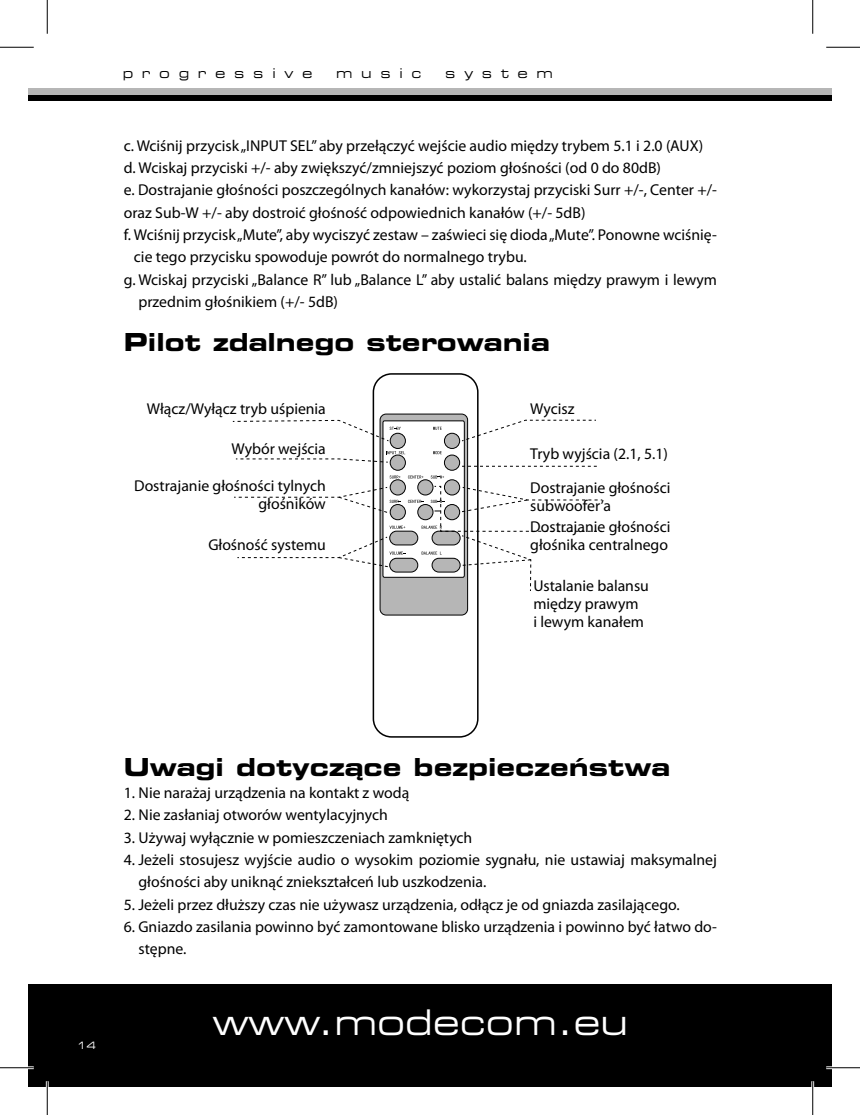
<style>
.page{position:relative;width:860px;height:1115px;background:#fff}
.page>*{position:absolute;margin:0;border:0;box-sizing:border-box;transform-origin:0 0}
.t1{font:35.32px "Square 721 Ex EU";color:#fff}
.t2{font:700 24.75px "Square 721 Ex EU";color:#000}
.t3{font:15.75px/18px "Myriad Pro";color:#000}
.t4{font:13.5px "Square 721 Ex EU";letter-spacing:.64em;color:#000}
.t5{font:10.12px "Square 721 Ex EU";color:#fff}
</style>
<div class="page">
<div style="left:28px;top:985px;width:785px;height:102px;background:#000"></div>
<svg style="left:28px;top:94px;width:785px;height:7px;background:#1a1a1a"></svg>
<div style="left:28px;top:88px;width:785px;height:6px;background:#b6b6b6"></div>
<div style="left:813px;top:985px;width:19px;height:102px;background:#000"></div>
<svg style="left:813px;top:94px;width:19px;height:7px"></svg>
<div style="left:813px;top:88px;width:19px;height:6px;background:#b6b6b6"></div>
<div style="left:373px;top:373px;width:105px;height:365px;border:2px solid #000;border-radius:18px"></div>
<div style="left:380px;top:414px;width:88px;height:201px;background:#b6b6b6;border-radius:6px"></div>
<div style="left:380px;top:414px;width:88px;height:201px;border:1px solid #000;border-radius:6px"></div>
<div style="left:383px;top:421px;width:81px;height:156px;background:#fff;border-radius:2px"></div>
<div style="left:383px;top:421px;width:81px;height:157px;border:1px solid #000;border-radius:2px"></div>
<div style="left:390px;top:455px;width:15px;height:15px;background:#b6b6b6;border-radius:50%"></div>
<div style="left:390px;top:455px;width:16px;height:16px;border:1px solid #000;border-radius:50%"></div>
<div style="left:444px;top:455px;width:16px;height:15px;background:#b6b6b6;border-radius:50%"></div>
<div style="left:444px;top:455px;width:16px;height:16px;border:1px solid #000;border-radius:50%"></div>
<div style="left:390px;top:433px;width:15px;height:15px;background:#b6b6b6;border-radius:50%"></div>
<div style="left:390px;top:433px;width:16px;height:16px;border:1px solid #000;border-radius:50%"></div>
<div style="left:444px;top:433px;width:16px;height:15px;background:#b6b6b6;border-radius:50%"></div>
<div style="left:444px;top:433px;width:16px;height:16px;border:1px solid #000;border-radius:50%"></div>
<div style="left:390px;top:480px;width:15px;height:15px;background:#b6b6b6;border-radius:50%"></div>
<div style="left:390px;top:480px;width:16px;height:15px;border:1px solid #000;border-radius:50%"></div>
<div style="left:418px;top:480px;width:15px;height:15px;background:#b6b6b6;border-radius:50%"></div>
<div style="left:417px;top:480px;width:16px;height:15px;border:1px solid #000;border-radius:50%"></div>
<div style="left:444px;top:480px;width:16px;height:15px;background:#b6b6b6;border-radius:50%"></div>
<div style="left:444px;top:480px;width:16px;height:15px;border:1px solid #000;border-radius:50%"></div>
<svg style="left:433px;top:427px;width:9px;height:3px"></svg>
<svg style="left:433px;top:451px;width:9px;height:3px"></svg>
<svg style="left:390px;top:475px;width:11px;height:4px"></svg>
<svg style="left:408px;top:475px;width:16px;height:4px"></svg>
<svg style="left:431px;top:475px;width:13px;height:4px"></svg>
<svg style="left:233px;top:420px;width:168px;height:21px"></svg>
<svg style="left:236px;top:451px;width:169px;height:12px"></svg>
<svg style="left:462px;top:420px;width:134px;height:21px"></svg>
<svg style="left:462px;top:466px;width:135px;height:1px"></svg>
<svg style="left:234px;top:486px;width:369px;height:105px"></svg>
<hr style="left:0;top:1066px;width:34px;height:3px;background:#fff">
<hr style="left:826px;top:1066px;width:34px;height:3px;background:#fff">
<hr style="left:46px;top:1081px;width:3px;height:34px;background:#fff">
<hr style="left:811px;top:1081px;width:3px;height:34px;background:#fff">
<hr style="left:0;top:47px;width:34px;height:1px;background:#000">
<hr style="left:826px;top:47px;width:34px;height:1px;background:#000">
<hr style="left:0;top:1067px;width:34px;height:1px;background:#000">
<hr style="left:826px;top:1067px;width:34px;height:1px;background:#000">
<hr style="left:47px;top:0;width:1px;height:34px;background:#000">
<hr style="left:47px;top:1081px;width:1px;height:34px;background:#000">
<hr style="left:812px;top:0;width:1px;height:34px;background:#000">
<hr style="left:812px;top:1081px;width:1px;height:34px;background:#000">
<p class="t4" style="left:123px;top:68px;width:191px">progressive</p>
<p class="t4" style="left:336px;top:68px;width:87px">music</p>
<p class="t4" style="left:445px;top:68px;width:109px">system</p>
<p class="t3" style="left:124px;top:138px;width:581px">c. Wciśnij przycisk „INPUT SEL” aby przełączyć wejście audio między trybem 5.1 i 2.0 (AUX)</p>
<p class="t3" style="left:124px;top:160px;width:539px">d. Wciskaj przyciski +/- aby zwiększyć/zmniejszyć poziom głośności (od 0 do 80dB)</p>
<p class="t3" style="left:124px;top:183px;width:595px">e. Dostrajanie głośności poszczególnych kanałów: wykorzystaj przyciski Surr +/-, Center +/-</p>
<p class="t3" style="left:124px;top:205px;width:463px">oraz Sub-W +/- aby dostroić głośność odpowiednich kanałów (+/- 5dB)</p>
<p class="t3" style="left:124px;top:227px;width:595px">f. Wciśnij przycisk „Mute”, aby wyciszyć zestaw – zaświeci się dioda „Mute”. Ponowne wciśnię-</p>
<p class="t3" style="left:134px;top:250px;width:394px">cie tego przycisku spowoduje powrót do normalnego trybu.</p>
<p class="t3" style="left:124px;top:272px;width:595px">g. Wciskaj przyciski „Balance R” lub „Balance L” aby ustalić balans między prawym i lewym</p>
<p class="t3" style="left:138px;top:294px;width:201px">przednim głośnikiem (+/- 5dB)</p>
<h2 class="t2" style="left:124px;top:334px;width:427px">Pilot zdalnego sterowania</h2>
<p class="t3" style="left:147px;top:401px;width:181px">Włącz/Wyłącz tryb uśpienia</p>
<p class="t3" style="left:231px;top:441px;width:96px">Wybór wejścia</p>
<p class="t3" style="left:134px;top:478px;width:193px;text-align:right">Dostrajanie głośności tylnych głośników</p>
<p class="t3" style="left:208px;top:537px;width:119px">Głośność systemu</p>
<p class="t3" style="left:530px;top:401px;width:46px">Wycisz</p>
<p class="t3" style="left:530px;top:439px;width:142px;line-height:33.8px">Tryb wyjścia (2.1, 5.1)<br>Dostrajanie głośności</p>
<p class="t3" style="left:530px;top:497px;width:142px;line-height:21.4px">subwoofer’a<br>Dostrajanie głośności</p>
<p class="t3" style="left:530px;top:538px;width:139px">głośnika centralnego</p>
<p class="t3" style="left:533px;top:578px;width:117px">Ustalanie balansu między prawym<br>i lewym kanałem</p>
<p class="t5" style="left:77px;top:1041px;width:21px">14</p>
<h2 class="t2" style="left:124px;top:758px;width:548px">Uwagi dotyczące bezpieczeństwa</h2>
<p class="t3" style="left:124px;top:785px;width:287px">1. Nie narażaj urządzenia na kontakt z wodą</p>
<p class="t3" style="left:124px;top:808px;width:266px">2. Nie zasłaniaj otworów wentylacyjnych</p>
<p class="t3" style="left:124px;top:830px;width:350px">3. Używaj wyłącznie w pomieszczeniach zamkniętych</p>
<p class="t3" style="left:138px;top:850px;width:580px;line-height:22.3px;text-indent:-15px">4. Jeżeli stosujesz wyjście audio o wysokim poziomie sygnału, nie ustawiaj maksymalnej głośności aby uniknąć zniekształceń lub uszkodzenia.</p>
<p class="t3" style="left:124px;top:897px;width:557px">5. Jeżeli przez dłuższy czas nie używasz urządzenia, odłącz je od gniazda zasilającego.</p>
<p class="t3" style="left:138px;top:917px;width:580px;line-height:22.3px;text-indent:-15px">6. Gniazdo zasilania powinno być zamontowane blisko urządzenia i powinno być łatwo do&shy;stępne.</p>
<h1 class="t1" style="left:213px;top:1010px;width:417px">www.modecom.eu</h1>
</div>
